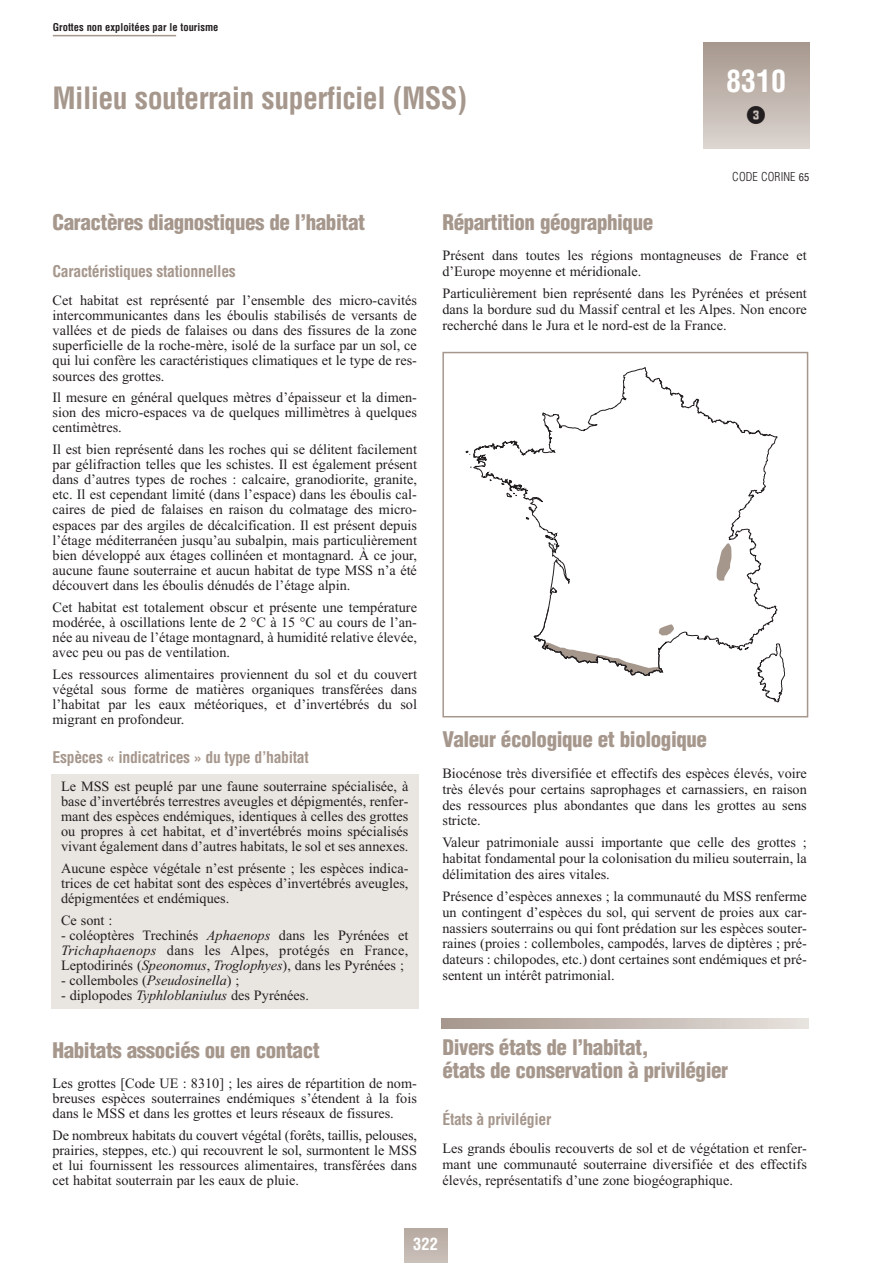
<style>
.page{position:relative;width:893px;height:1263px;background:#fff}
.page>*{position:absolute;margin:0;border:0;box-sizing:border-box;transform-origin:0 0}
.t1{font:700 condensed 30px "Helvetica";letter-spacing:-.02em;color:#a6978d}
.t2{font:700 condensed 30px "Helvetica";color:#fff}
.t3{font:22.5px "Numbers Style Two Circle Negative";color:#231f20}
.t4{font:900 condensed 21px/22.5px "Helvetica";letter-spacing:-.02em;color:#a6978d}
.t5{font:700 condensed 16.5px "Helvetica";color:#fff}
.t6{font:700 condensed 15.75px "Helvetica";letter-spacing:-.02em;color:#a6978d}
.t7{font:14.25px/15.1px "Times New Roman";color:#231f20;text-align:justify}
.t8{font:300 condensed 12px "Helvetica";letter-spacing:.01em;color:#231f20}
.t9{font:700 condensed 10.5px "Helvetica";color:#231f20}
.s1{font-weight:400;font-size:10.5px}
.s2{font-style:italic}
</style>
<div class="page">
<div style="left:51px;top:774px;width:368px;height:235px;background:#e9e5e1"></div>
<div style="left:404px;top:1228px;width:43px;height:35px;background:#c0b5ad"></div>
<div style="left:703px;top:43px;width:106px;height:106px;background:linear-gradient(to bottom,#a5978d,#dcd5cf)"></div>
<hr style="left:53px;top:35px;width:123px;height:1px;background:#a6978d">
<svg style="left:511px;top:367px;width:266px;height:74px"></svg>
<svg style="left:465px;top:441px;width:319px;height:261px"></svg>
<div style="left:442px;top:352px;width:366px;height:365px;border:2px solid #a6978d"></div>
<svg style="left:441px;top:1018px;width:367px;height:11px;background:#c5bbb3"></svg>
<p class="t9" style="left:53px;top:23px;width:167px">Grottes non exploitées par le tourisme</p>
<h1 class="t1" style="left:53px;top:87px;width:416px">Milieu souterrain superficiel (MSS)</h1>
<h1 class="t2" style="left:726px;top:70px;width:62px">8310</h1>
<h2 class="t3" style="left:745px;top:103px;width:24px">3</h2>
<p class="t8" style="left:732px;top:172px;width:79px">CODE CORINE <span class="s1">65</span></p>
<h3 class="t4" style="left:53px;top:213px;width:314px">Caractères diagnostiques de l’habitat</h3>
<p class="t6" style="left:53px;top:265px;width:185px">Caractéristiques stationnelles</p>
<p class="t7" style="left:53px;top:294px;width:366px">Cet habitat est représenté par l’ensemble des micro-cavités intercommunicantes dans les éboulis stabilisés de versants de vallées et de pieds de falaises ou dans des fissures de la zone superficielle de la roche-mère, isolé de la surface par un sol, ce qui lui confère les caractéristiques climatiques et le type de res&shy;sources des grottes.</p>
<p class="t7" style="left:53px;top:391px;width:366px">Il mesure en général quelques mètres d’épaisseur et la dimen&shy;sion des micro-espaces va de quelques millimètres à quelques centimètres.</p>
<p class="t7" style="left:53px;top:443px;width:366px">Il est bien représenté dans les roches qui se délitent facilement par gélifraction telles que les schistes. Il est également présent dans d’autres types de roches : calcaire, granodiorite, granite, etc. Il est cependant limité (dans l’espace) dans les éboulis cal&shy;caires de pied de falaises en raison du colmatage des micro&shy;espaces par des argiles de décalcification. Il est présent depuis l’étage méditerranéen jusqu’au subalpin, mais particulièrement bien développé aux étages collinéen et montagnard. À ce jour, aucune faune souterraine et aucun habitat de type MSS n’a été découvert dans les éboulis dénudés de l’étage alpin.</p>
<p class="t7" style="left:53px;top:601px;width:366px">Cet habitat est totalement obscur et présente une température modérée, à oscillations lente de 2 °C à 15 °C au cours de l’an&shy;née au niveau de l’étage montagnard, à humidité relative élevée, avec peu ou pas de ventilation.</p>
<p class="t7" style="left:53px;top:668px;width:366px">Les ressources alimentaires proviennent du sol et du couvert végétal sous forme de matières organiques transférées dans l’habitat par les eaux météoriques, et d’invertébrés du sol migrant en profondeur.</p>
<p class="t6" style="left:53px;top:751px;width:258px">Espèces « indicatrices » du type d’habitat</p>
<p class="t7" style="left:61px;top:780px;width:349px">Le MSS est peuplé par une faune souterraine spécialisée, à base d’invertébrés terrestres aveugles et dépigmentés, renfer&shy;mant des espèces endémiques, identiques à celles des grottes ou propres à cet habitat, et d’invertébrés moins spécialisés vivant également dans d’autres habitats, le sol et ses annexes.</p>
<p class="t7" style="left:61px;top:862px;width:349px">Aucune espèce végétale n’est présente ; les espèces indica&shy;trices de cet habitat sont des espèces d’invertébrés aveugles, dépigmentées et endémiques.</p>
<p class="t7" style="left:61px;top:914px;width:53px">Ce sont :</p>
<p class="t7" style="left:61px;top:929px;width:349px">- coléoptères Trechinés <span class="s2">Aphaenops</span> dans les Pyrénées et <span class="s2">Trichaphaenops</span> dans les Alpes, protégés en France, Leptodirinés (<span class="s2">Speonomus</span>, <span class="s2">Troglophyes</span>), dans les Pyrénées ;</p>
<p class="t7" style="left:61px;top:974px;width:180px">- collemboles (<span class="s2">Pseudosinella</span>) ;</p>
<p class="t7" style="left:61px;top:989px;width:249px">- diplopodes <span class="s2">Typhloblaniulus</span> des Pyrénées.</p>
<h3 class="t4" style="left:53px;top:1041px;width:269px">Habitats associés ou en contact</h3>
<p class="t7" style="left:53px;top:1077px;width:366px">Les grottes [Code UE : 8310] ; les aires de répartition de nom&shy;breuses espèces souterraines endémiques s’étendent à la fois dans le MSS et dans les grottes et leurs réseaux de fissures.</p>
<p class="t7" style="left:53px;top:1129px;width:366px">De nombreux habitats du couvert végétal (forêts, taillis, pelouses, prairies, steppes, etc.) qui recouvrent le sol, surmontent le MSS et lui fournissent les ressources alimentaires, transférées dans cet habitat souterrain par les eaux de pluie.</p>
<h3 class="t4" style="left:442px;top:213px;width:212px">Répartition géographique</h3>
<p class="t7" style="left:442px;top:249px;width:366px;line-height:15.8px">Présent dans toutes les régions montagneuses de France et d’Europe moyenne et méridionale.</p>
<p class="t7" style="left:442px;top:287px;width:366px;line-height:15.8px">Particulièrement bien représenté dans les Pyrénées et présent dans la bordure sud du Massif central et les Alpes. Non encore recherché dans le Jura et le nord-est de la France.</p>
<h3 class="t4" style="left:442px;top:730px;width:266px">Valeur écologique et biologique</h3>
<p class="t7" style="left:442px;top:767px;width:366px;line-height:15.8px">Biocénose très diversifiée et effectifs des espèces élevés, voire très élevés pour certains saprophages et carnassiers, en raison des ressources plus abondantes que dans les grottes au sens stricte.</p>
<p class="t7" style="left:442px;top:836px;width:366px;line-height:15.8px">Valeur patrimoniale aussi importante que celle des grottes ; habitat fondamental pour la colonisation du milieu souterrain, la délimitation des aires vitales.</p>
<p class="t7" style="left:442px;top:890px;width:366px;line-height:15.8px">Présence d’espèces annexes ; la communauté du MSS renferme un contingent d’espèces du sol, qui servent de proies aux car&shy;nassiers souterrains ou qui font prédation sur les espèces souter&shy;raines (proies : collemboles, campodés, larves de diptères ; pré&shy;dateurs : chilopodes, etc.) dont certaines sont endémiques et pré&shy;sentent un intérêt patrimonial.</p>
<h3 class="t4" style="left:442px;top:1038px;width:287px">Divers états de l’habitat,<br>états de conservation à privilégier</h3>
<p class="t6" style="left:442px;top:1113px;width:110px">États à privilégier</p>
<p class="t7" style="left:442px;top:1142px;width:366px;line-height:15.8px">Les grands éboulis recouverts de sol et de végétation et renfer&shy;mant une communauté souterraine diversifiée et des effectifs élevés, représentatifs d’une zone biogéographique.</p>
<p class="t5" style="left:413px;top:1238px;width:26px">322</p>
</div>
